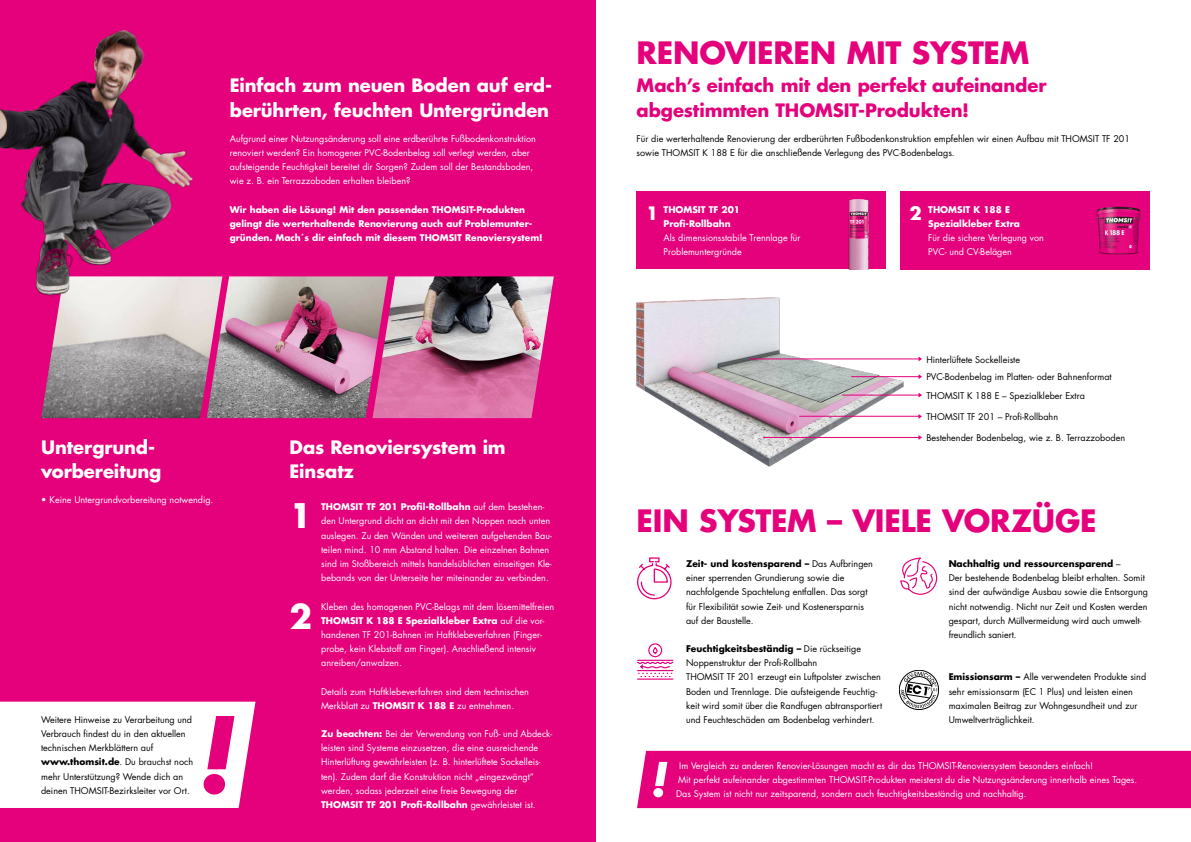
<style>
.page{position:relative;width:1191px;height:842px;background:#fff}
.page>*{position:absolute;margin:0;border:0;box-sizing:border-box;transform-origin:0 0}
.t1{font:700 33px "Futura Std";color:#fff}
.t2{font:700 30px "Futura Std";letter-spacing:-.005em;color:#e5007c}
.t3{font:700 18px/24.8px "Futura Std";letter-spacing:-.005em;color:#fff}
.t4{font:700 18px/24.8px "Futura Std";letter-spacing:-.005em;color:#e5007c}
.t5{font:9px/14.2px "Futura Std";color:#fff}
.t6{font:9px/14.2px "Futura Std";color:#000}
.t7{font:700 9px/14.2px "Futura Std";color:#fff}
.s1{font-weight:700}
</style>
<div class="page">
<div style="left:0;top:0;width:595px;height:842px;background:#e5007c"></div>
<img style="left:41px;top:276px;width:166px;height:142px">
<img style="left:207px;top:276px;width:165px;height:142px">
<img style="left:372px;top:276px;width:182px;height:142px">
<img style="left:0;top:30px;width:193px;height:267px">
<img style="left:636px;top:297px;width:280px;height:170px">
<div style="left:900px;top:191px;width:249px;height:79px;background:#e5007c"></div>
<div style="left:636px;top:191px;width:250px;height:78px;background:#e5007c"></div>
<img style="left:848px;top:199px;width:21px;height:70px">
<img style="left:1095px;top:206px;width:47px;height:49px">
<svg style="left:637px;top:557px;width:35px;height:43px"></svg>
<svg style="left:899px;top:670px;width:39px;height:40px"></svg>
<svg style="left:900px;top:557px;width:37px;height:38px"></svg>
<svg style="left:637px;top:643px;width:37px;height:37px"></svg>
<hr style="left:851px;top:376px;width:68px;height:1px;background:#e5007c">
<svg style="left:918px;top:374px;width:4px;height:5px"></svg>
<hr style="left:842px;top:395px;width:77px;height:1px;background:#e5007c">
<svg style="left:918px;top:393px;width:4px;height:4px"></svg>
<hr style="left:799px;top:416px;width:120px;height:1px;background:#e5007c">
<svg style="left:918px;top:414px;width:4px;height:5px"></svg>
<hr style="left:763px;top:437px;width:156px;height:1px;background:#e5007c">
<svg style="left:918px;top:435px;width:4px;height:5px"></svg>
<hr style="left:749px;top:358px;width:170px;height:1px;background:#e5007c">
<svg style="left:918px;top:356px;width:4px;height:5px"></svg>
<div style="left:637px;top:751px;width:554px;height:57px;background:#e5007c"></div>
<div style="left:653px;top:788px;width:10px;height:9px;background:#fff;border-radius:50%"></div>
<svg style="left:0;top:702px;width:255px;height:106px;background:#fdeef6"></svg>
<div style="left:204px;top:774px;width:21px;height:20px;background:#e5007c;border-radius:50%"></div>
<h3 class="t3" style="left:230px;top:73px;width:324px">Einfach zum neuen Boden auf erd&shy;berührten, feuchten Untergründen</h3>
<p class="t5" style="left:230px;top:131px;width:308px">Aufgrund einer Nutzungsänderung soll eine erdberührte Fußbodenkonstruktion renoviert werden? Ein homogener PVC-Bodenbelag soll verlegt werden, aber aufsteigende Feuchtigkeit bereitet dir Sorgen? Zudem soll der Bestandsboden, wie z. B. ein Terrazzoboden erhalten bleiben?</p>
<p class="t7" style="left:230px;top:202px;width:314px">Wir haben die Lösung! Mit den passenden THOMSIT-Produkten gelingt die werterhaltende Renovierung auch auf Problemunter&shy;gründen. Mach´s dir einfach mit diesem THOMSIT Renoviersystem!</p>
<h3 class="t3" style="left:41px;top:434px;width:122px">Untergrund&shy;vorbereitung</h3>
<p class="t5" style="left:41px;top:493px;width:174px">• Keine Untergrundvorbereitung notwendig.</p>
<p class="t6" style="left:41px;top:713px;width:153px">Weitere Hinweise zu Verarbeitung und Verbrauch findest du in den aktuellen technischen Merkblättern auf <span class="s1">www.thomsit.de</span>. Du brauchst noch mehr Unterstützung? Wende dich an deinen THOMSIT-Bezirksleiter vor Ort.</p>
<h3 class="t3" style="left:289px;top:434px;width:218px">Das Renoviersystem im<br>Einsatz</h3>
<p class="t5" style="left:321px;top:500px;width:232px"><span class="s1">THOMSIT TF 201 Profil-Rollbahn</span> auf dem bestehen&shy;den Untergrund dicht an dicht mit den Noppen nach unten auslegen. Zu den Wänden und weiteren aufgehenden Bau&shy;teilen mind. 10 mm Abstand halten. Die einzelnen Bahnen sind im Stoßbereich mittels handelsüblichen einseitigen Kle&shy;bebands von der Unterseite her miteinander zu verbinden.</p>
<p class="t5" style="left:321px;top:599px;width:234px">Kleben des homogenen PVC-Belags mit dem lösemittelfreien <span class="s1">THOMSIT K 188 E Spezialkleber Extra</span> auf die vor&shy;handenen TF 201-Bahnen im Haftklebeverfahren (Finger&shy;probe, kein Klebstoff am Finger). Anschließend intensiv anreiben/anwalzen.</p>
<p class="t5" style="left:321px;top:684px;width:209px">Details zum Haftklebeverfahren sind dem technischen<br>Merkblatt zu <span class="s1">THOMSIT K 188 E</span> zu entnehmen.</p>
<p class="t5" style="left:321px;top:727px;width:233px"><span class="s1">Zu beachten:</span> Bei der Verwendung von Fuß- und Abdeck&shy;leisten sind Systeme einzusetzen, die eine ausreichende Hinterlüftung gewährleisten (z. B. hinterlüftete Sockelleis&shy;ten). Zudem darf die Konstruktion nicht „eingezwängt“ werden, sodass jederzeit eine freie Bewegung der <span class="s1">THOMSIT TF 201 Profi-Rollbahn</span> gewährleistet ist.</p>
<h1 class="t1" style="left:289px;top:494px;width:24px">1</h1>
<h1 class="t1" style="left:289px;top:594px;width:24px">2</h1>
<h2 class="t2" style="left:636px;top:33px;width:394px">RENOVIEREN MIT SYSTEM</h2>
<h3 class="t4" style="left:636px;top:73px;width:411px">Mach’s einfach mit den perfekt aufeinander abgestimmten THOMSIT-Produkten!</h3>
<p class="t6" style="left:636px;top:131px;width:495px">Für die werterhaltende Renovierung der erdberührten Fußbodenkonstruktion empfehlen wir einen Aufbau mit THOMSIT TF 201 sowie THOMSIT K 188 E für die anschließende Verlegung des PVC-Bodenbelags.</p>
<h3 class="t3" style="left:646px;top:200px;width:14px">1</h3>
<p class="t7" style="left:663px;top:202px;width:78px">THOMSIT TF 201<br>Profi-Rollbahn</p>
<p class="t5" style="left:663px;top:231px;width:138px">Als dimensionsstabile Trennlage für<br>Problemuntergründe</p>
<p class="t7" style="left:928px;top:202px;width:93px">THOMSIT K 188 E<br>Spezialkleber Extra</p>
<p class="t5" style="left:928px;top:231px;width:117px">Für die sichere Verlegung von<br>PVC- und CV-Belägen</p>
<h3 class="t3" style="left:909px;top:200px;width:14px">2</h3>
<p class="t6" style="left:926px;top:352px;width:95px">Hinterlüftete Sockelleiste</p>
<p class="t6" style="left:926px;top:370px;width:187px">PVC-Bodenbelag im Platten- oder Bahnenformat</p>
<p class="t6" style="left:926px;top:410px;width:133px">THOMSIT TF 201 – Profi-Rollbahn</p>
<p class="t6" style="left:926px;top:430px;width:200px">Bestehender Bodenbelag, wie z. B. Terrazzoboden</p>
<p class="t6" style="left:926px;top:389px;width:160px">THOMSIT K 188 E – Spezialkleber Extra</p>
<h2 class="t2" style="left:636px;top:500px;width:461px">EIN SYSTEM – VIELE VORZÜGE</h2>
<p class="t6" style="left:686px;top:557px;width:188px"><span class="s1">Zeit- und kostensparend –</span> Das Aufbringen einer sperrenden Grundierung sowie die nachfolgende Spachtelung entfallen. Das sorgt für Flexibilität sowie Zeit- und Kostenersparnis auf der Baustelle.</p>
<p class="t6" style="left:686px;top:642px;width:198px"><span class="s1">Feuchtigkeitsbeständig –</span> Die rückseitige Noppenstruktur der Profi-Rollbahn<br>THOMSIT TF 201 erzeugt ein Luftpolster zwischen Boden und Trennlage. Die aufsteigende Feuchtig&shy;keit wird somit über die Randfugen abtransportiert und Feuchteschäden am Bodenbelag verhindert.</p>
<p class="t6" style="left:948px;top:557px;width:201px"><span class="s1">Nachhaltig und ressourcensparend</span> –<br>Der bestehende Bodenbelag bleibt erhalten. Somit sind der aufwändige Ausbau sowie die Entsorgung nicht notwendig. Nicht nur Zeit und Kosten werden gespart, durch Müllvermeidung wird auch umwelt&shy;freundlich saniert.</p>
<p class="t6" style="left:948px;top:670px;width:199px"><span class="s1">Emissionsarm –</span> Alle verwendeten Produkte sind sehr emissionsarm (EC 1 Plus) und leisten einen maximalen Beitrag zur Wohngesundheit und zur Umweltverträglichkeit.</p>
<p class="t5" style="left:676px;top:759px;width:462px;text-indent:3px">Im Vergleich zu anderen Renovier-Lösungen macht es dir das THOMSIT-Renoviersystem besonders einfach!<br>Mit perfekt aufeinander abgestimmten THOMSIT-Produkten meisterst du die Nutzungsänderung innerhalb eines Tages.<br>Das System ist nicht nur zeitsparend, sondern auch feuchtigkeitsbeständig und nachhaltig.</p>
</div>
